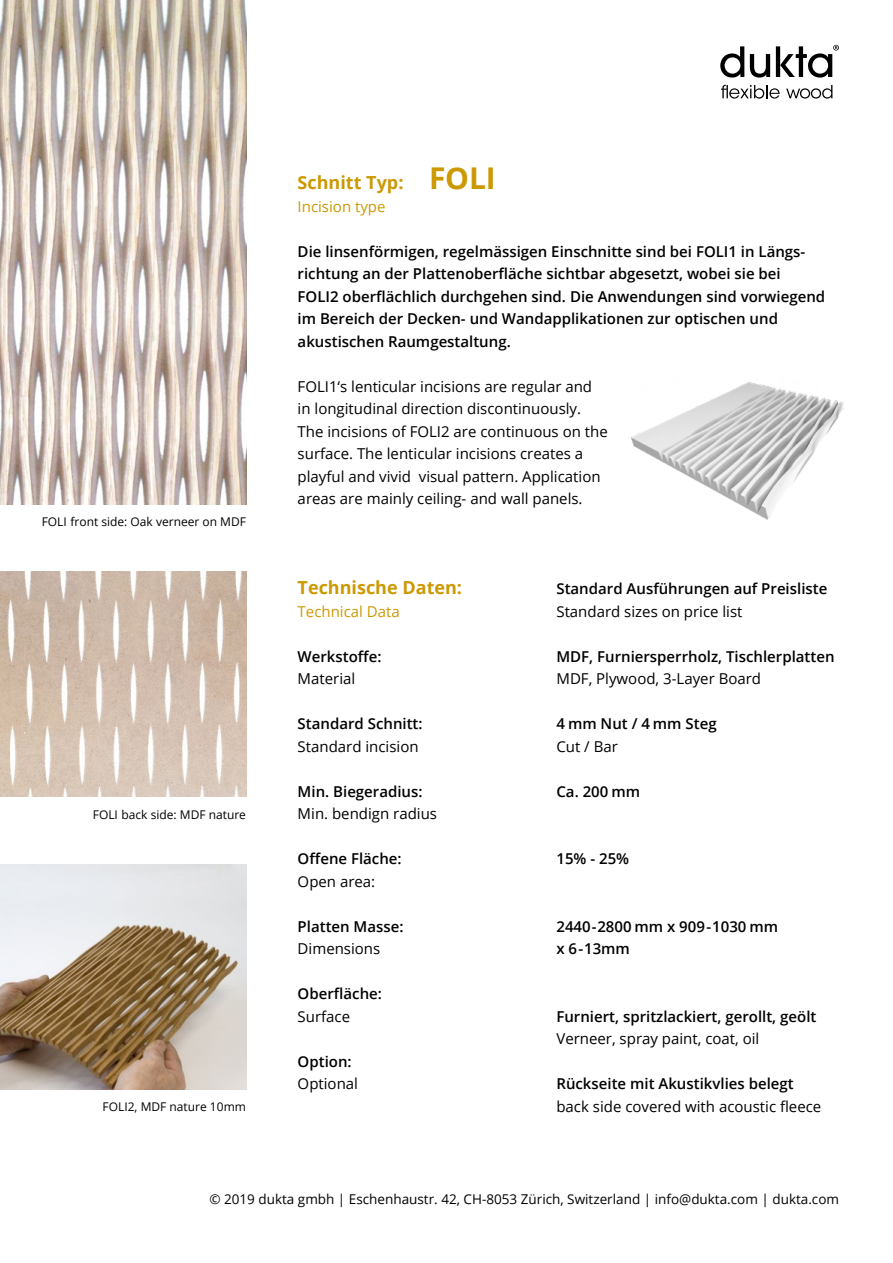
<style>
.page{position:relative;width:893px;height:1263px;background:#fff}
.page>*{position:absolute;margin:0;border:0;box-sizing:border-box;transform-origin:0 0}
.t1{font:700 30px "Open Sans";color:#cc9903}
.t2{font:700 18px "Open Sans";color:#cc9903}
.t3{font:600 15px/22.5px "Open Sans";color:#000}
.t4{font:15px/22.5px "Open Sans";color:#000}
.t5{font:15px "Open Sans";color:#cc9903}
.t6{font:13.5px "Open Sans";color:#000}
.t7{font:12px "Open Sans";color:#000}
</style>
<div class="page">
<svg style="left:720px;top:46px;width:24px;height:32px"></svg>
<svg style="left:750px;top:54px;width:20px;height:24px"></svg>
<svg style="left:721px;top:85px;width:59px;height:14px"></svg>
<svg style="left:786px;top:85px;width:46px;height:14px"></svg>
<svg style="left:776px;top:45px;width:63px;height:33px"></svg>
<img style="left:0;top:0;width:246px;height:504px">
<img style="left:0;top:572px;width:246px;height:224px">
<img style="left:0;top:864px;width:246px;height:225px">
<img style="left:631px;top:382px;width:213px;height:138px">
<p class="t2" style="left:298px;top:170px;width:107px">Schnitt Typ:</p>
<p class="t5" style="left:298px;top:196px;width:89px">Incision type</p>
<h1 class="t1" style="left:429px;top:157px;width:68px">FOLI</h1>
<p class="t7" style="left:42px;top:514px;width:206px">FOLI front side: Oak verneer on MDF</p>
<p class="t7" style="left:93px;top:806px;width:155px">FOLI back side: MDF nature</p>
<p class="t7" style="left:103px;top:1099px;width:145px">FOLI2, MDF nature 10mm</p>
<p class="t3" style="left:298px;top:239px;width:529px">Die linsenförmigen, regelmässigen Einschnitte sind bei FOLI1 in Längs&shy;richtung an der Plattenoberfläche sichtbar abgesetzt, wobei sie bei FOLI2 oberflächlich durchgehen sind. Die Anwendungen sind vorwiegend im Bereich der Decken- und Wandapplikationen zur optischen und akustischen Raumgestaltung.</p>
<p class="t4" style="left:298px;top:374px;width:312px">FOLI1‘s lenticular incisions are regular and in longitudinal direction discontinuously.<br>The incisions of FOLI2 are continuous on the surface. The lenticular incisions creates a playful and vivid visual pattern. Application areas are mainly ceiling- and wall panels.</p>
<p class="t2" style="left:298px;top:575px;width:166px">Technische Daten:</p>
<p class="t5" style="left:298px;top:601px;width:104px">Technical Data</p>
<p class="t3" style="left:298px;top:644px;width:85px">Werkstoffe:</p>
<p class="t4" style="left:298px;top:667px;width:59px">Material</p>
<p class="t3" style="left:298px;top:712px;width:126px">Standard Schnitt:</p>
<p class="t4" style="left:298px;top:734px;width:122px">Standard incision</p>
<p class="t3" style="left:298px;top:779px;width:126px">Min. Biegeradius:</p>
<p class="t4" style="left:298px;top:802px;width:141px">Min. bendign radius</p>
<p class="t3" style="left:298px;top:847px;width:105px">Offene Fläche:</p>
<p class="t4" style="left:298px;top:869px;width:79px">Open area:</p>
<p class="t3" style="left:298px;top:914px;width:107px">Platten Masse:</p>
<p class="t4" style="left:298px;top:937px;width:84px">Dimensions</p>
<p class="t3" style="left:298px;top:982px;width:86px">Oberfläche:</p>
<p class="t4" style="left:298px;top:1004px;width:54px">Surface</p>
<p class="t3" style="left:298px;top:1049px;width:56px">Option:</p>
<p class="t4" style="left:298px;top:1072px;width:62px">Optional</p>
<p class="t3" style="left:556px;top:577px;width:272px">Standard Ausführungen auf Preisliste</p>
<p class="t4" style="left:556px;top:599px;width:188px">Standard sizes on price list</p>
<p class="t3" style="left:556px;top:644px;width:280px">MDF, Furniersperrholz, Tischlerplatten</p>
<p class="t4" style="left:556px;top:667px;width:206px">MDF, Plywood, 3-Layer Board</p>
<p class="t3" style="left:556px;top:712px;width:162px">4 mm Nut / 4 mm Steg</p>
<p class="t4" style="left:556px;top:734px;width:63px">Cut / Bar</p>
<p class="t3" style="left:556px;top:779px;width:85px">Ca. 200 mm</p>
<p class="t3" style="left:556px;top:847px;width:74px">15% - 25%</p>
<p class="t3" style="left:556px;top:914px;width:223px">2440-2800 mm x 909-1030 mm x 6-13mm</p>
<p class="t3" style="left:556px;top:1004px;width:261px">Furniert, spritzlackiert, gerollt, geölt</p>
<p class="t4" style="left:556px;top:1027px;width:204px">Verneer, spray paint, coat, oil</p>
<p class="t3" style="left:556px;top:1072px;width:239px">Rückseite mit Akustikvlies belegt</p>
<p class="t4" style="left:556px;top:1094px;width:266px">back side covered with acoustic fleece</p>
<p class="t6" style="left:209px;top:1189px;width:631px">© 2019 dukta gmbh | Eschenhaustr. 42, CH-8053 Zürich, Switzerland | info@dukta.com | dukta.com</p>
</div>
